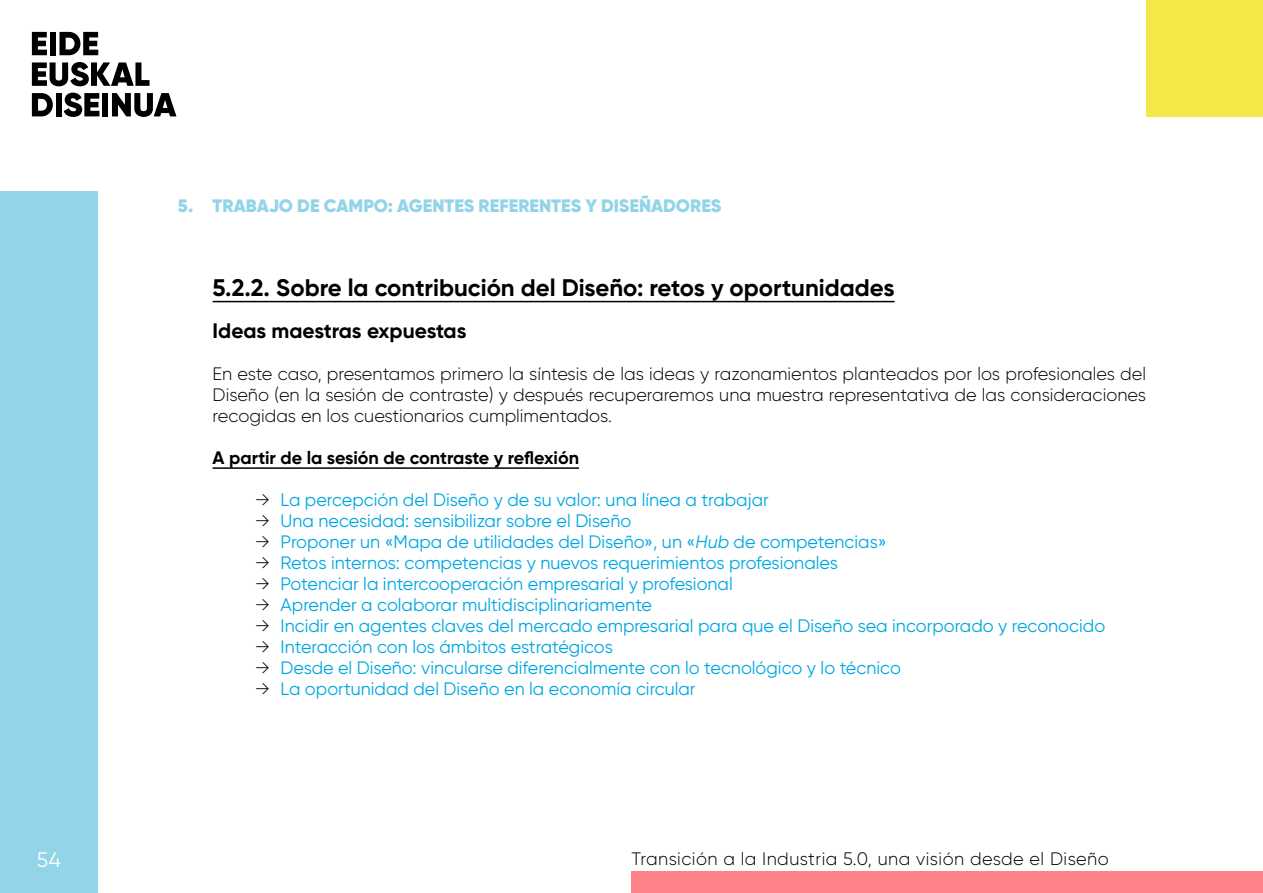
<style>
.page{position:relative;width:1263px;height:893px;background:#fff}
.page>*{position:absolute;margin:0;border:0;box-sizing:border-box;transform-origin:0 0}
.t1{font:700 24px "Gilroy";color:#000}
.t2{font:700 21px "Gilroy";letter-spacing:-.005em;color:#000}
.t3{font:21px "Gilroy";color:#fff}
.t4{font:18px "Gilroy";color:#00a7e1}
.t5{font:300 18px/21px "Gilroy";color:#000;text-align:justify}
.t6{font:300 18px "Gilroy";letter-spacing:.025em;color:#000}
.t7{font:900 18px "Gilroy";color:#93d4e9}
.t8{font:700 18px "Gilroy";color:#000}
.s1{font-weight:300;color:#000}
.s2{font-style:italic}
</style>
<div class="page">
<div style="left:0;top:191px;width:98px;height:702px;background:#93d4e9"></div>
<div style="left:631px;top:872px;width:632px;height:21px;background:#ff8289"></div>
<div style="left:1146px;top:0;width:117px;height:117px;background:#f4e849"></div>
<svg style="left:32px;top:32px;width:15px;height:23px"></svg>
<div style="left:50px;top:32px;width:6px;height:23px;background:#000"></div>
<svg style="left:59px;top:32px;width:39px;height:23px"></svg>
<svg style="left:32px;top:62px;width:118px;height:24px"></svg>
<svg style="left:32px;top:93px;width:21px;height:23px"></svg>
<div style="left:56px;top:93px;width:6px;height:23px;background:#000"></div>
<svg style="left:64px;top:93px;width:35px;height:24px"></svg>
<div style="left:102px;top:93px;width:6px;height:23px;background:#000"></div>
<svg style="left:112px;top:93px;width:64px;height:24px"></svg>
<hr style="left:213px;top:301px;width:682px;height:1px;background:#000">
<hr style="left:213px;top:467px;width:366px;height:2px;background:#000">
<p class="t7" style="left:178px;top:194px;width:545px">5. TRABAJO DE CAMPO: AGENTES REFERENTES Y DISEÑADORES</p>
<h1 class="t1" style="left:213px;top:272px;width:683px">5.2.2. Sobre la contribución del Diseño: retos y oportunidades</h1>
<p class="t2" style="left:213px;top:317px;width:255px">Ideas maestras expuestas</p>
<p class="t5" style="left:213px;top:363px;width:935px">En este caso, presentamos primero la síntesis de las ideas y razonamientos planteados por los profesionales del Diseño (en la sesión de contraste) y después recuperaremos una muestra representativa de las consideraciones recogidas en los cuestionarios cumplimentados.</p>
<p class="t8" style="left:213px;top:446px;width:368px">A partir de la sesión de contraste y reflexión</p>
<p class="t4" style="left:255px;top:488px;width:515px"><span class="s1">→</span> La percepción del Diseño y de su valor: una línea a trabajar</p>
<p class="t4" style="left:255px;top:509px;width:378px"><span class="s1">→</span> Una necesidad: sensibilizar sobre el Diseño</p>
<p class="t4" style="left:255px;top:530px;width:633px"><span class="s1">→</span> Proponer un «Mapa de utilidades del Diseño», un «<span class="s2">Hub</span> de competencias»</p>
<p class="t4" style="left:255px;top:551px;width:584px"><span class="s1">→</span> Retos internos: competencias y nuevos requerimientos profesionales</p>
<p class="t4" style="left:255px;top:572px;width:479px"><span class="s1">→</span> Potenciar la intercooperación empresarial y profesional</p>
<p class="t4" style="left:255px;top:593px;width:398px"><span class="s1">→</span> Aprender a colaborar multidisciplinariamente</p>
<p class="t4" style="left:255px;top:614px;width:851px"><span class="s1">→</span> Incidir en agentes claves del mercado empresarial para que el Diseño sea incorporado y reconocido</p>
<p class="t4" style="left:255px;top:635px;width:359px"><span class="s1">→</span> Interacción con los ámbitos estratégicos</p>
<p class="t4" style="left:255px;top:656px;width:647px"><span class="s1">→</span> Desde el Diseño: vincularse diferencialmente con lo tecnológico y lo técnico</p>
<p class="t4" style="left:255px;top:677px;width:442px"><span class="s1">→</span> La oportunidad del Diseño en la economía circular</p>
<p class="t3" style="left:37px;top:847px;width:26px">54</p>
<p class="t6" style="left:631px;top:848px;width:479px">Transición a la Industria 5.0, una visión desde el Diseño</p>
</div>
